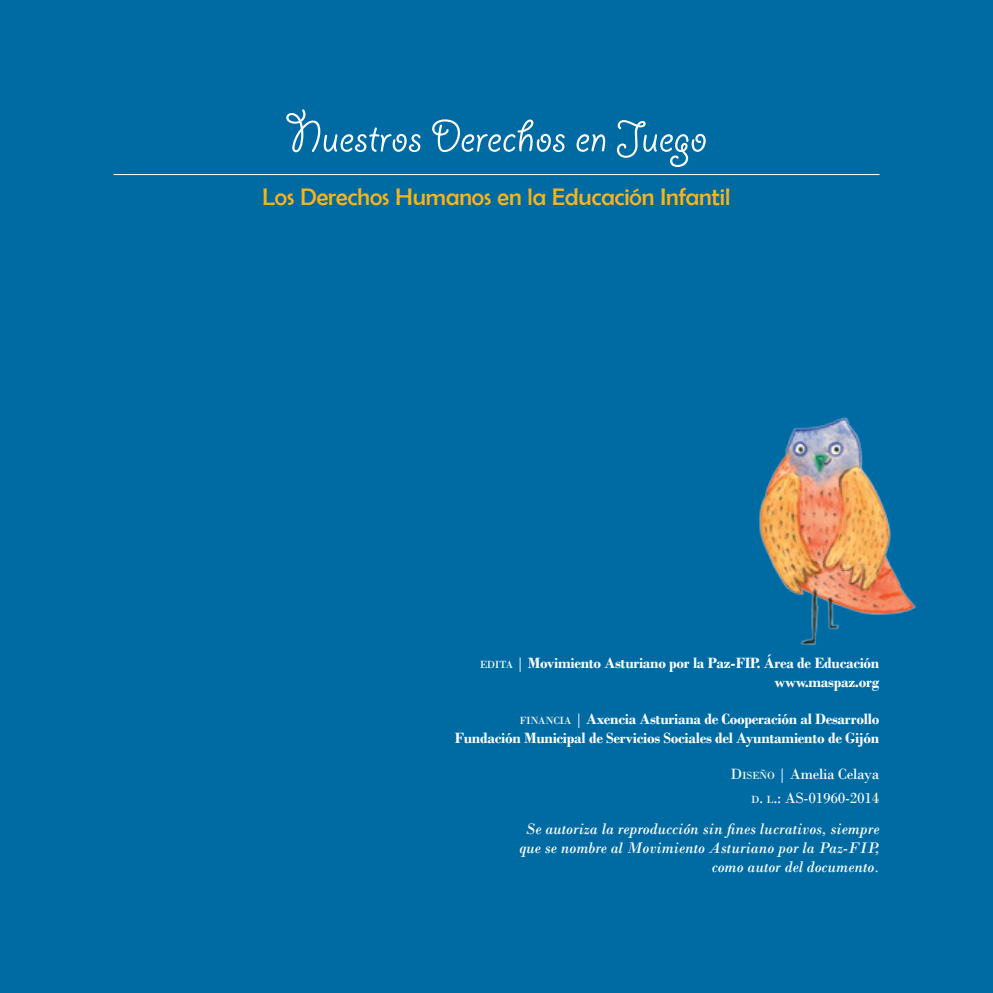
<style>
.page{position:relative;width:993px;height:993px;background:#fff}
.page>*{position:absolute;margin:0;border:0;box-sizing:border-box;transform-origin:0 0}
.t1{font:50.2px "Giddyup Std";color:#fff}
.t2{font:24px "Berlin Sans FB";color:#fbb316}
.t3{font:italic 16px/19.2px "Bodoni";color:#fff;text-align:right}
.t4{font:700 15.6px/18.8px "Bodoni";letter-spacing:-.02em;color:#fff;text-align:right}
.t5{font:15.6px/24.4px "Bodoni";letter-spacing:-.02em;color:#fff;text-align:right}
.s1{font-weight:400;font-size:11px}
.s2{font-weight:400}
.s3{font-style:inherit}
.s4{font-size:11px}
</style>
<div class="page">
<div style="left:0;top:0;width:992px;height:992px;background:#006ba3"></div>
<img style="left:759px;top:417px;width:157px;height:229px">
<hr style="left:113px;top:174px;width:766px;height:1px;background:#fff">
<h1 class="t1" style="left:286px;top:109px;width:422px">nuestros derechos en juego</h1>
<h2 class="t2" style="left:262px;top:183px;width:469px">Los Derechos Humanos en la Educación Infantil</h2>
<p class="t4" style="left:479px;top:653px;width:401px"><span class="s1">EDITA</span> <span class="s2">|</span> Movimiento Asturiano por la Paz-FIP. Área de Educación www.maspaz.org</p>
<p class="t4" style="left:454px;top:709px;width:426px"><span class="s1">FINANCIA</span> <span class="s2">|</span> Axencia Asturiana de Cooperación al Desarrollo<br>Fundación Municipal de Servicios Sociales del Ayuntamiento de Gijón</p>
<p class="t5" style="left:730px;top:761px;width:150px"><span class="s3">D</span><span class="s4">ISEÑO</span> <span class="s3">|</span> Amelia Celaya<br><span class="s4">D</span><span class="s3">.</span> <span class="s4">L</span><span class="s3">.:</span> as-01960-2014</p>
<p class="t3" style="left:519px;top:818px;width:361px">Se autoriza la reproducción sin fines lucrativos, siempre que se nombre al Movimiento Asturiano por la Paz-FIP, como autor del documento.</p>
</div>
